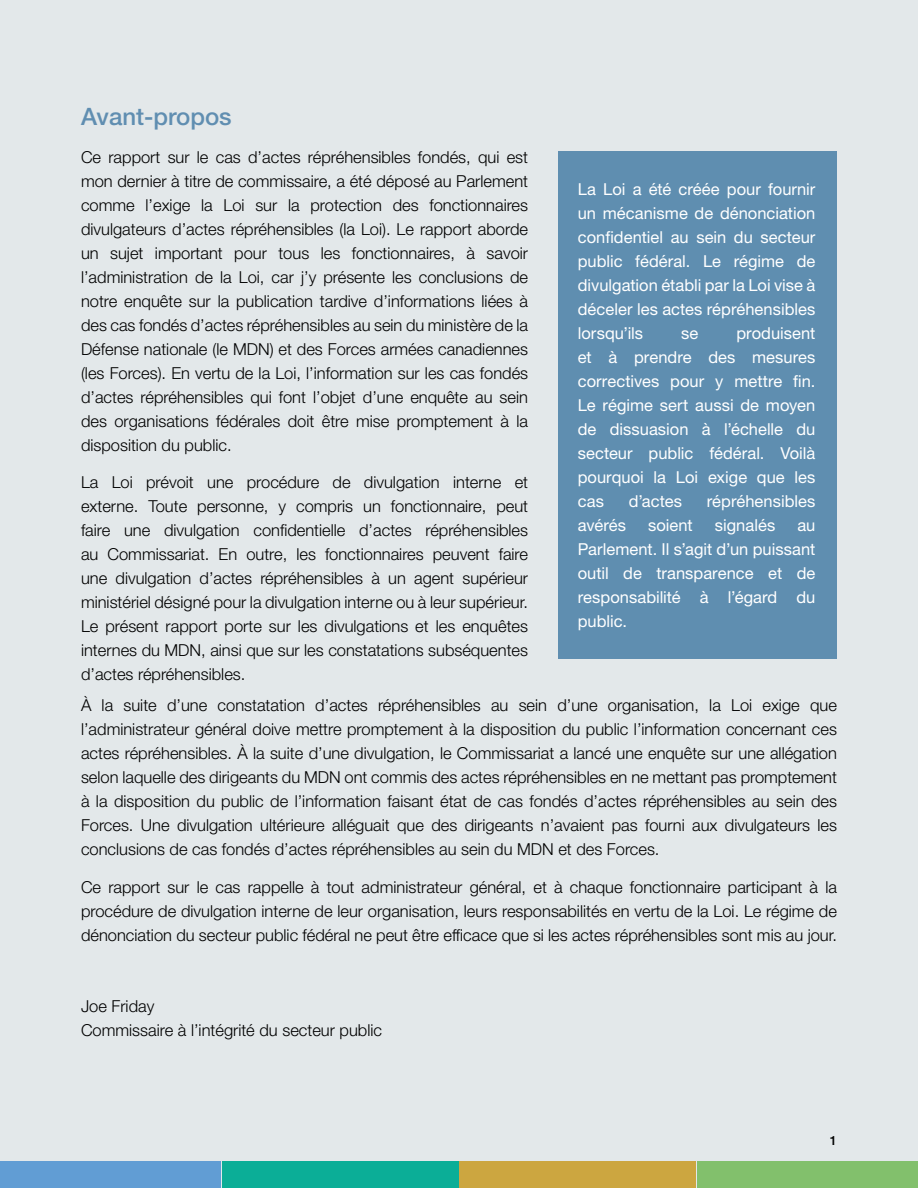
<style>
.page{position:relative;width:918px;height:1188px;background:#e3e8ea}
.page>*{position:absolute;margin:0;border:0;box-sizing:border-box;transform-origin:0 0}
.t1{font:500 24px "Helvetica Neue LT Std";color:#608eb1}
.t2{font:300 16.5px/24px "Helvetica Neue LT Std";color:#000;text-align:justify}
.t3{font:16.5px/24px "Helvetica Neue LT Std";color:#fff;text-align:justify}
.t4{font:500 12.75px "Helvetica Neue LT Std";color:#000}
</style>
<div class="page">
<div style="left:558px;top:151px;width:279px;height:508px;background:#5f8eb0"></div>
<div style="left:0;top:1161px;width:221px;height:27px;background:#619dd4"></div>
<div style="left:697px;top:1161px;width:221px;height:27px;background:#82c06c"></div>
<div style="left:222px;top:1161px;width:236px;height:27px;background:#0bae97"></div>
<div style="left:460px;top:1161px;width:236px;height:27px;background:#cca640"></div>
<h1 class="t1" style="left:81px;top:102px;width:152px">Avant-propos</h1>
<p class="t2" style="left:81px;top:144px;width:449px">Ce rapport sur le cas d’actes répréhensibles fondés, qui est mon dernier à titre de commissaire, a été déposé au Parlement comme l’exige la Loi sur la protection des fonctionnaires divulgateurs d’actes répréhensibles (la Loi). Le rapport aborde un sujet important pour tous les fonctionnaires, à savoir l’administration de la Loi, car j’y présente les conclusions de notre enquête sur la publication tardive d’informations liées à des cas fondés d’actes répréhensibles au sein du ministère de la Défense nationale (le MDN) et des Forces armées canadiennes (les Forces). En vertu de la Loi, l’information sur les cas fondés d’actes répréhensibles qui font l’objet d’une enquête au sein des organisations fédérales doit être mise promptement à la disposition du public.</p>
<p class="t2" style="left:81px;top:470px;width:449px">La Loi prévoit une procédure de divulgation interne et externe. Toute personne, y compris un fonctionnaire, peut faire une divulgation confidentielle d’actes répréhensibles au Commissariat. En outre, les fonctionnaires peuvent faire une divulgation d’actes répréhensibles à un agent supérieur ministériel désigné pour la divulgation interne ou à leur supérieur.<br>Le présent rapport porte sur les divulgations et les enquêtes internes du MDN, ainsi que sur les constatations subséquentes d’actes répréhensibles.</p>
<p class="t3" style="left:578px;top:177px;width:239px">La Loi a été créée pour fournir un mécanisme de dénonciation confidentiel au sein du secteur public fédéral. Le régime de divulgation établi par la Loi vise à déceler les actes répréhensibles lorsqu’ils</p>
<p class="t3" style="left:578px;top:321px;width:239px;text-indent:159px">produisent et à prendre des mesures correctives pour y mettre fin.<br>Le régime sert aussi de moyen de dissuasion à l’échelle du secteur public fédéral. Voilà pourquoi la Loi exige que les cas</p>
<p class="t3" style="left:681px;top:321px;width:19px">se</p>
<p class="t3" style="left:629px;top:489px;width:55px">d’actes</p>
<p class="t3" style="left:707px;top:489px;width:110px">répréhensibles</p>
<p class="t3" style="left:578px;top:513px;width:50px">avérés</p>
<p class="t3" style="left:648px;top:513px;width:46px">soient</p>
<p class="t3" style="left:715px;top:513px;width:62px">signalés</p>
<p class="t3" style="left:578px;top:513px;width:239px;text-indent:220px">au Parlement. Il s’agit d’un puissant outil de transparence et de responsabilité à l’égard du public.</p>
<p class="t2" style="left:81px;top:693px;width:758px">À la suite d’une constatation d’actes répréhensibles au sein d’une organisation, la Loi exige que l’administrateur général doive mettre promptement à la disposition du public l’information concernant ces actes répréhensibles. À la suite d’une divulgation, le Commissariat a lancé une enquête sur une allégation selon laquelle des dirigeants du MDN ont commis des actes répréhensibles en ne mettant pas promptement à la disposition du public de l’information faisant état de cas fondés d’actes répréhensibles au sein des Forces. Une divulgation ultérieure alléguait que des dirigeants n’avaient pas fourni aux divulgateurs les conclusions de cas fondés d’actes répréhensibles au sein du MDN et des Forces.</p>
<p class="t2" style="left:81px;top:874px;width:758px">Ce rapport sur le cas rappelle à tout administrateur général, et à chaque fonctionnaire participant à la procédure de divulgation interne de leur organisation, leurs responsabilités en vertu de la Loi. Le régime de dénonciation du secteur public fédéral ne peut être efficace que si les actes répréhensibles sont mis au jour.</p>
<p class="t2" style="left:81px;top:994px;width:303px">Joe Friday<br>Commissaire à l’intégrité du secteur public</p>
<p class="t4" style="left:830px;top:1133px;width:9px">1</p>
</div>
